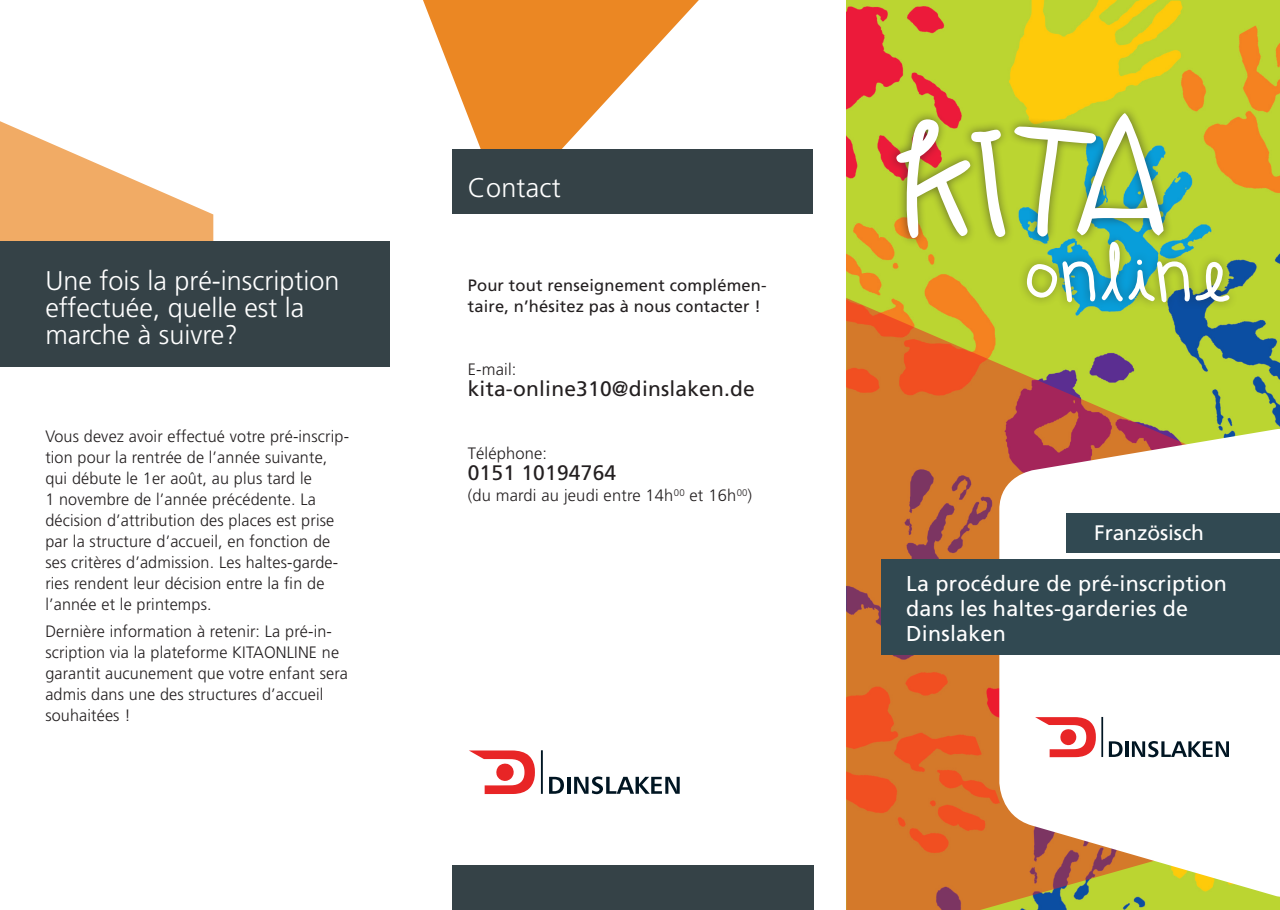
<style>
.page{position:relative;width:1280px;height:910px;background:#fff}
.page>*{position:absolute;margin:0;border:0;box-sizing:border-box;transform-origin:0 0}
.t1{font:300 27px/27px "Frutiger";color:#fff}
.t2{font:21.45px/25px "Frutiger";letter-spacing:.01em;color:#fff}
.t3{font:21px "Frutiger";letter-spacing:.01em;color:#231f20}
.t4{font:21px "Frutiger";letter-spacing:-.005em;color:#fff}
.t5{font:300 16.5px/21px "Frutiger";letter-spacing:.01em;color:#231f20}
.t6{font:16.5px/21px "Frutiger";letter-spacing:.01em;color:#231f20}
</style>
<div class="page">
<svg style="left:423px;top:0;width:276px;height:149px;fill:#eb8723"></svg>
<img style="left:846px;top:0;width:434px;height:910px">
<svg style="left:846px;top:298px;width:375px;height:612px;background:#ca7f30"></svg>
<svg style="left:999px;top:424px;width:281px;height:481px"></svg>
<svg style="left:1109px;top:741px;width:13px;height:16px"></svg>
<hr style="left:1125px;top:741px;width:3px;height:16px;background:#001522">
<svg style="left:1132px;top:741px;width:97px;height:16px"></svg>
<svg style="left:1035px;top:717px;width:68px;height:40px"></svg>
<div style="left:882px;top:560px;width:398px;height:95px;background:#314952"></div>
<div style="left:887px;top:104px;width:286px;height:143px;background:#231f20;opacity:.58"></div>
<div style="left:452px;top:865px;width:361px;height:45px;background:#354247"></div>
<div style="left:452px;top:149px;width:360px;height:64px;background:#354247"></div>
<svg style="left:549px;top:777px;width:15px;height:17px"></svg>
<hr style="left:567px;top:777px;width:3px;height:17px;background:#001522">
<svg style="left:574px;top:776px;width:106px;height:18px"></svg>
<svg style="left:541px;top:750px;width:2px;height:44px"></svg>
<svg style="left:469px;top:750px;width:66px;height:44px"></svg>
<div style="left:1017px;top:233px;width:222px;height:78px;background:#231f20;opacity:.41"></div>
<svg style="left:896px;top:113px;width:333px;height:189px"></svg>
<svg style="left:0;top:121px;width:213px;height:120px"></svg>
<div style="left:0;top:241px;width:390px;height:125px;background:#354247"></div>
<div style="left:1067px;top:513px;width:213px;height:40px;background:#314952"></div>
<h1 class="t1" style="left:45px;top:267px;width:296px">Une fois la pré-inscription effectuée, quelle est la marche à suivre?</h1>
<p class="t5" style="left:45px;top:425px;width:305px">Vous devez avoir effectué votre pré-inscrip&shy;tion pour la rentrée de l’année suivante, qui débute le 1er août, au plus tard le<br>1 novembre de l’année précédente. La décision d’attribution des places est prise par la structure d’accueil, en fonction de ses critères d’admission. Les haltes-garde&shy;ries rendent leur décision entre la fin de l’année et le printemps.</p>
<p class="t5" style="left:45px;top:621px;width:304px">Dernière information à retenir: La pré-in&shy;scription via la plateforme KITAONLINE ne garantit aucunement que votre enfant sera admis dans une des structures d’accueil souhaitées !</p>
<h1 class="t1" style="left:468px;top:174px;width:95px">Contact</h1>
<p class="t6" style="left:468px;top:275px;width:300px">Pour tout renseignement complémen&shy;taire, n’hésitez pas à nous contacter !</p>
<p class="t5" style="left:468px;top:359px;width:50px">E-mail:</p>
<p class="t3" style="left:468px;top:377px;width:289px">kita-online310@dinslaken.de</p>
<p class="t5" style="left:468px;top:443px;width:81px">Téléphone:</p>
<p class="t3" style="left:468px;top:461px;width:150px">0151 10194764</p>
<p class="t5" style="left:468px;top:485px;width:286px">(du mardi au jeudi entre 14h<sup>00</sup> et 16h<sup>00</sup>)</p>
<p class="t4" style="left:1094px;top:521px;width:111px">Französisch</p>
<h2 class="t2" style="left:906px;top:570px;width:322px">La procédure de pré-inscription dans les haltes-garderies de<br>Dinslaken</h2>
</div>
